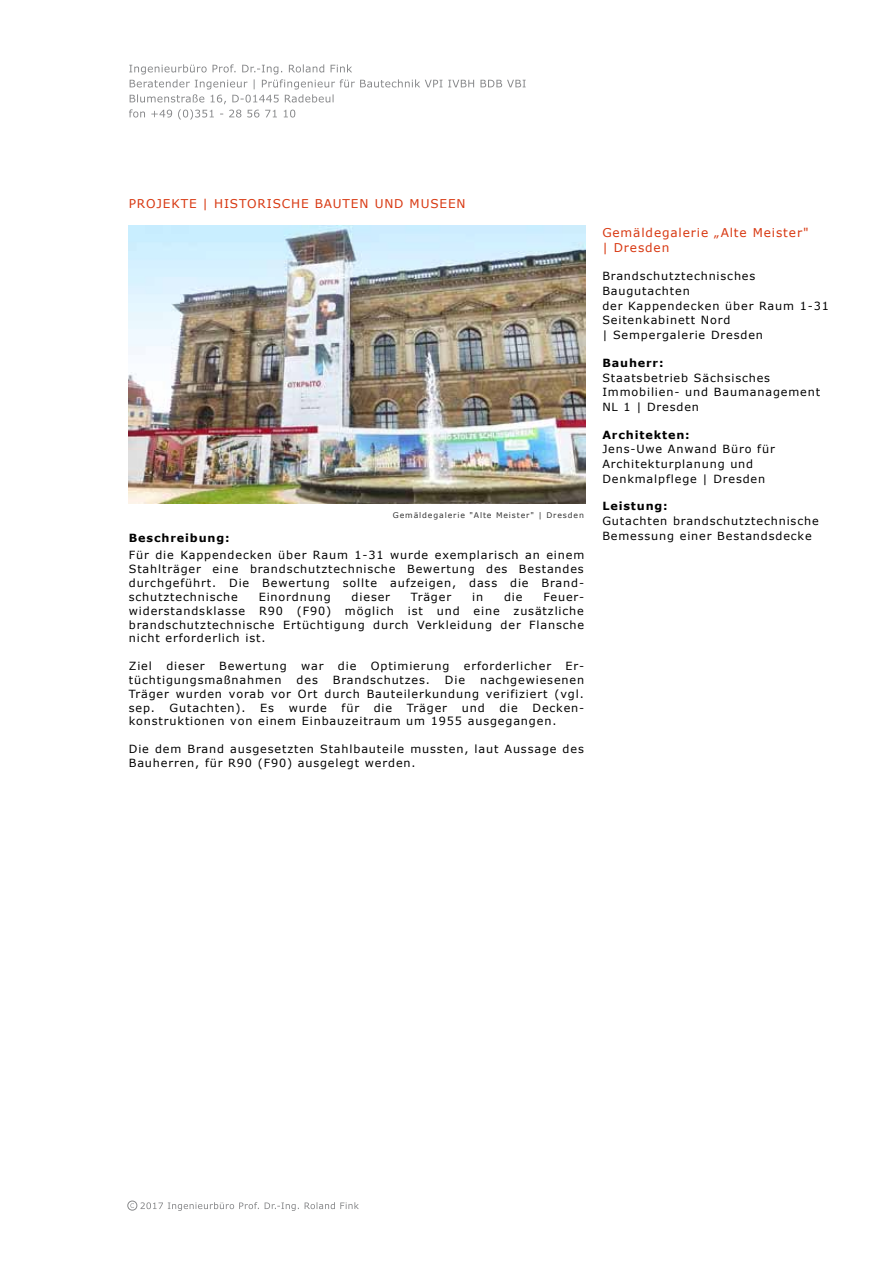
<style>
.page{position:relative;width:893px;height:1263px;background:#fff}
.page>*{position:absolute;margin:0;border:0;box-sizing:border-box;transform-origin:0 0}
.t1{font:12.15px/14.7px "Verdana";letter-spacing:.07em;color:#d83811}
.t2{font:11.25px/13.8px "Verdana";letter-spacing:.075em;color:#000}
.t3{font:700 11.25px "Verdana";letter-spacing:.075em;color:#000}
.t4{font:7.8px "Verdana";letter-spacing:.11em;color:#333}
</style>
<div class="page">
<svg style="left:129px;top:64px;width:397px;height:55px"></svg>
<svg style="left:141px;top:1202px;width:218px;height:9px"></svg>
<div style="left:128px;top:1201px;width:9px;height:9px;border:1px solid #87888a;border-radius:50%"></div>
<svg style="left:130px;top:1203px;width:4px;height:5px"></svg>
<img style="left:129px;top:225px;width:456px;height:278px">
<p class="t1" style="left:129px;top:196px;width:338px">PROJEKTE | HISTORISCHE BAUTEN UND MUSEEN</p>
<p class="t4" style="left:393px;top:510px;width:193px">Gemäldegalerie "Alte Meister" | Dresden</p>
<p class="t3" style="left:129px;top:531px;width:102px">Beschreibung:</p>
<p class="t2" style="left:129px;top:549px;width:457px;text-align:justify">Für die Kappendecken über Raum 1-31 wurde exemplarisch an einem Stahlträger eine brandschutztechnische Bewertung des Bestandes durchgeführt. Die Bewertung sollte aufzeigen, dass die Brand&shy;schutztechnische</p>
<p class="t2" style="left:259px;top:590px;width:74px">Einordnung</p>
<p class="t2" style="left:352px;top:590px;width:40px">dieser</p>
<p class="t2" style="left:411px;top:590px;width:42px">Träger</p>
<p class="t2" style="left:472px;top:590px;width:13px">in</p>
<p class="t2" style="left:504px;top:590px;width:20px">die</p>
<p class="t2" style="left:129px;top:590px;width:457px;text-align:justify;text-indent:415px">Feuer&shy;widerstandsklasse R90 (F90) möglich ist und eine zusätzliche brandschutztechnische Ertüchtigung durch Verkleidung der Flansche nicht erforderlich ist.</p>
<p class="t2" style="left:129px;top:659px;width:25px">Ziel</p>
<p class="t2" style="left:166px;top:659px;width:40px">dieser</p>
<p class="t2" style="left:219px;top:659px;width:69px">Bewertung</p>
<p class="t2" style="left:301px;top:659px;width:24px">war</p>
<p class="t2" style="left:338px;top:659px;width:20px">die</p>
<p class="t2" style="left:371px;top:659px;width:80px">Optimierung</p>
<p class="t2" style="left:464px;top:659px;width:89px">erforderlicher</p>
<p class="t2" style="left:566px;top:659px;width:20px">Er-</p>
<p class="t2" style="left:129px;top:673px;width:154px">tüchtigungsmaßnahmen</p>
<p class="t2" style="left:297px;top:673px;width:23px">des</p>
<p class="t2" style="left:333px;top:673px;width:99px">Brandschutzes.</p>
<p class="t2" style="left:445px;top:673px;width:22px">Die</p>
<p class="t2" style="left:129px;top:673px;width:457px;text-align:justify;text-indent:351px">nachgewiesenen Träger wurden vorab vor Ort durch Bauteilerkundung verifiziert (vgl. sep.</p>
<p class="t2" style="left:170px;top:701px;width:78px">Gutachten).</p>
<p class="t2" style="left:260px;top:701px;width:15px">Es</p>
<p class="t2" style="left:289px;top:701px;width:40px">wurde</p>
<p class="t2" style="left:342px;top:701px;width:19px">für</p>
<p class="t2" style="left:374px;top:701px;width:20px">die</p>
<p class="t2" style="left:407px;top:701px;width:42px">Träger</p>
<p class="t2" style="left:462px;top:701px;width:24px">und</p>
<p class="t2" style="left:499px;top:701px;width:20px">die</p>
<p class="t2" style="left:129px;top:701px;width:457px;text-indent:404px">Decken&shy;konstruktionen von einem Einbauzeitraum um 1955 ausgegangen.</p>
<p class="t2" style="left:129px;top:742px;width:457px">Die dem Brand ausgesetzten Stahlbauteile mussten, laut Aussage des<br>Bauherren, für R90 (F90) ausgelegt werden.</p>
<p class="t1" style="left:602px;top:226px;width:208px">Gemäldegalerie „Alte Meister" | Dresden</p>
<p class="t2" style="left:602px;top:269px;width:228px;line-height:14.7px">Brandschutztechnisches<br>Baugutachten<br>der Kappendecken über Raum 1-31<br>Seitenkabinett Nord<br>| Sempergalerie Dresden</p>
<p class="t3" style="left:602px;top:355px;width:63px">Bauherr:</p>
<p class="t2" style="left:602px;top:370px;width:219px;line-height:14.7px">Staatsbetrieb Sächsisches<br>Immobilien- und Baumanagement<br>NL 1 | Dresden</p>
<p class="t3" style="left:602px;top:427px;width:89px">Architekten:</p>
<p class="t2" style="left:602px;top:442px;width:174px;line-height:14.7px">Jens-Uwe Anwand Büro für<br>Architekturplanung und<br>Denkmalpflege | Dresden</p>
<p class="t3" style="left:602px;top:499px;width:67px">Leistung:</p>
<p class="t2" style="left:602px;top:514px;width:218px;line-height:14.7px">Gutachten brandschutztechnische<br>Bemessung einer Bestandsdecke</p>
</div>
